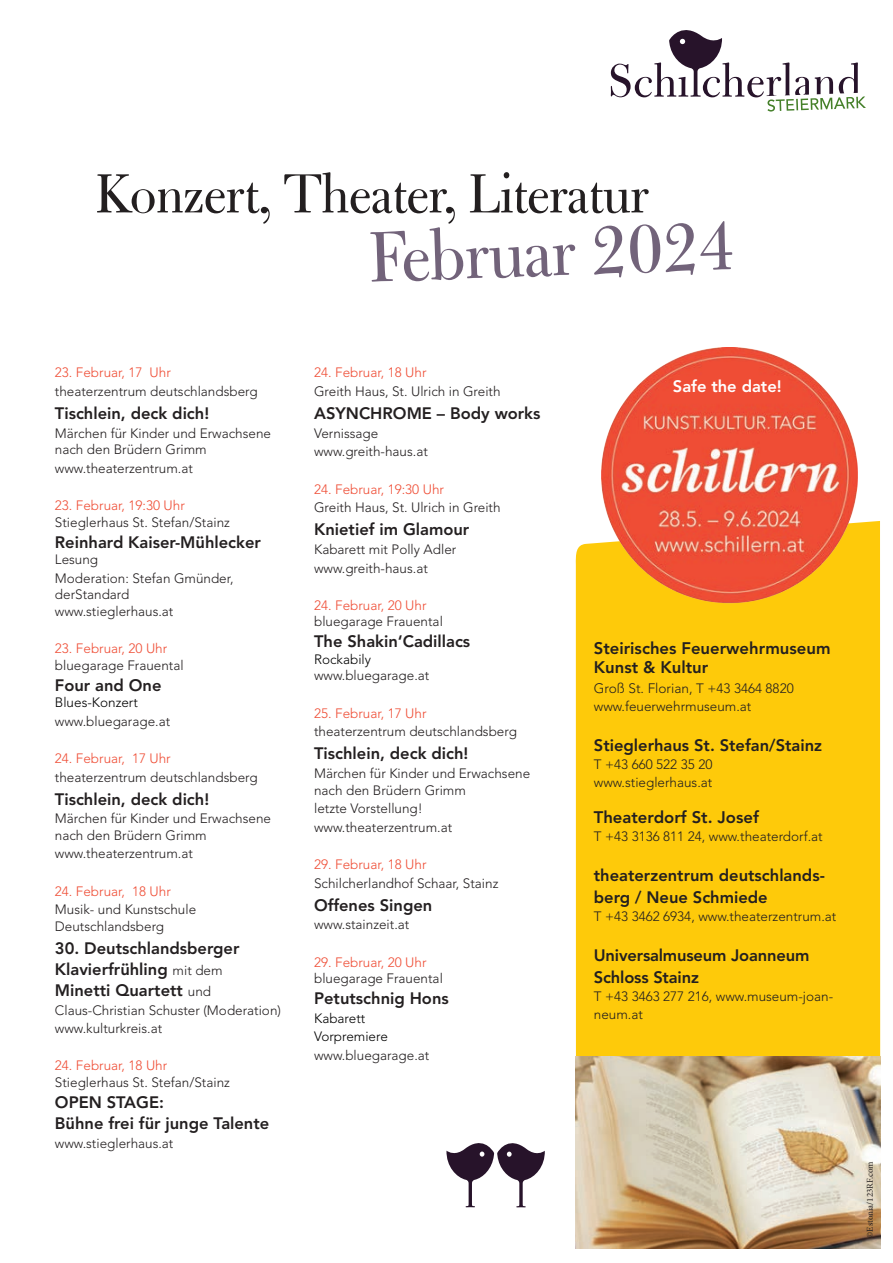
<style>
.page{position:relative;width:893px;height:1263px;background:#fff}
.page>*{position:absolute;margin:0;border:0;box-sizing:border-box;transform-origin:0 0}
.t1{font:79.05px "Bulmer MT Regular Display";color:#72637a}
.t2{font:61.2px "Bulmer MT Regular Display";color:#231f20}
.t3{font:800 16.65px/19.6px "Avenir LT Std";color:#231f20}
.t4{font:800 16.5px/21px "Avenir LT Std";color:#231f20}
.t5{font:800 16.5px "Avenir LT Std";color:#fff}
.t6{font:300 13.65px "Avenir LT Std";color:#231f20}
.t7{font:300 13.5px/16.5px "Avenir LT Std";color:#231f20}
.t8{font:300 13.5px "Avenir LT Std";color:#ef4d35}
.t9{font:300 13.5px/18.6px "Avenir LT Std";color:#000001}
.t10{font:9px "Minion Pro";color:#231f20}
.s1{font-weight:300;font-size:13.5px}
.s2{font-size:13.5px}
</style>
<div class="page">
<div style="left:576px;top:521px;width:304px;height:728px;background:#feca0a"></div>
<svg style="left:611px;top:30px;width:255px;height:82px"></svg>
<img style="left:601px;top:347px;width:256px;height:318px">
<svg style="left:446px;top:1143px;width:99px;height:64px"></svg>
<img style="left:576px;top:1057px;width:304px;height:191px">
<h2 class="t2" style="left:95px;top:156px;width:555px">Konzert, Theater, Literatur</h2>
<h1 class="t1" style="left:368px;top:209px;width:367px;rotate:-2deg">Februar 2024</h1>
<p class="t8" style="left:55px;top:365px;width:117px">23. Februar, 17 Uhr</p>
<p class="t7" style="left:55px;top:383px;width:204px">theaterzentrum deutschlandsberg</p>
<p class="t4" style="left:55px;top:403px;width:156px">Tischlein, deck dich!</p>
<p class="t7" style="left:55px;top:425px;width:218px">Märchen für Kinder und Erwachsene nach den Brüdern Grimm</p>
<p class="t7" style="left:55px;top:460px;width:140px">www.theaterzentrum.at</p>
<p class="t8" style="left:55px;top:497px;width:131px">23. Februar, 19:30 Uhr</p>
<p class="t7" style="left:55px;top:514px;width:177px">Stieglerhaus St. Stefan/Stainz</p>
<p class="t4" style="left:55px;top:531px;width:208px">Reinhard Kaiser-Mühlecker</p>
<p class="t7" style="left:55px;top:550px;width:180px;line-height:18.6px">Lesung<br>Moderation: Stefan Gmünder,</p>
<p class="t7" style="left:55px;top:586px;width:120px">derStandard www.stieglerhaus.at</p>
<p class="t8" style="left:55px;top:640px;width:114px">23. Februar, 20 Uhr</p>
<p class="t7" style="left:55px;top:657px;width:130px">bluegarage Frauental</p>
<p class="t4" style="left:55px;top:674px;width:108px">Four and One</p>
<p class="t9" style="left:55px;top:693px;width:85px">Blues-Konzert</p>
<p class="t7" style="left:55px;top:713px;width:117px">www.bluegarage.at</p>
<p class="t8" style="left:55px;top:750px;width:117px">24. Februar, 17 Uhr</p>
<p class="t7" style="left:55px;top:769px;width:204px">theaterzentrum deutschlandsberg</p>
<p class="t4" style="left:55px;top:788px;width:156px">Tischlein, deck dich!</p>
<p class="t7" style="left:55px;top:810px;width:218px">Märchen für Kinder und Erwachsene nach den Brüdern Grimm</p>
<p class="t7" style="left:55px;top:845px;width:140px">www.theaterzentrum.at</p>
<p class="t8" style="left:55px;top:883px;width:117px">24. Februar, 18 Uhr</p>
<p class="t7" style="left:55px;top:901px;width:143px">Musik- und Kunstschule<br>Deutschlandsberg</p>
<p class="t4" style="left:55px;top:938px;width:186px">30. Deutschlandsberger<br>Klavierfrühling <span class="s1">mit dem<br></span>Minetti Quartett <span class="s1">und</span></p>
<p class="t7" style="left:55px;top:1001px;width:228px;line-height:18.6px">Claus-Christian Schuster (Moderation) www.kulturkreis.at</p>
<p class="t8" style="left:55px;top:1058px;width:114px">24. Februar, 18 Uhr</p>
<p class="t7" style="left:55px;top:1074px;width:177px">Stieglerhaus St. Stefan/Stainz</p>
<p class="t4" style="left:55px;top:1092px;width:216px">OPEN STAGE:<br>Bühne frei für junge Talente</p>
<p class="t7" style="left:55px;top:1135px;width:120px">www.stieglerhaus.at</p>
<p class="t8" style="left:314px;top:365px;width:114px">24. Februar, 18 Uhr</p>
<p class="t7" style="left:314px;top:383px;width:188px">Greith Haus, St. Ulrich in Greith</p>
<p class="t4" style="left:314px;top:403px;width:228px">ASYNCHROME – Body works</p>
<p class="t7" style="left:314px;top:424px;width:115px;line-height:18.6px">Vernissage www.greith-haus.at</p>
<p class="t8" style="left:314px;top:481px;width:131px">24. Februar, 19:30 Uhr</p>
<p class="t7" style="left:314px;top:499px;width:188px">Greith Haus, St. Ulrich in Greith</p>
<p class="t4" style="left:314px;top:519px;width:157px">Knietief im Glamour</p>
<p class="t7" style="left:314px;top:540px;width:144px;line-height:18.6px">Kabarett mit Polly Adler www.greith-haus.at</p>
<p class="t8" style="left:314px;top:597px;width:114px">24. Februar, 20 Uhr</p>
<p class="t7" style="left:314px;top:613px;width:130px">bluegarage Frauental</p>
<p class="t4" style="left:314px;top:631px;width:158px">The Shakin‘Cadillacs</p>
<p class="t9" style="left:314px;top:650px;width:58px">Rockabily</p>
<p class="t7" style="left:314px;top:667px;width:117px">www.bluegarage.at</p>
<p class="t8" style="left:314px;top:705px;width:114px">25. Februar, 17 Uhr</p>
<p class="t7" style="left:314px;top:723px;width:204px">theaterzentrum deutschlandsberg</p>
<p class="t4" style="left:314px;top:743px;width:156px">Tischlein, deck dich!</p>
<p class="t7" style="left:314px;top:765px;width:218px">Märchen für Kinder und Erwachsene nach den Brüdern Grimm</p>
<p class="t7" style="left:314px;top:799px;width:140px;line-height:18.6px">letzte Vorstellung! www.theaterzentrum.at</p>
<p class="t8" style="left:314px;top:856px;width:114px">29. Februar, 18 Uhr</p>
<p class="t7" style="left:314px;top:875px;width:186px">Schilcherlandhof Schaar, Stainz</p>
<p class="t4" style="left:314px;top:895px;width:120px">Offenes Singen</p>
<p class="t7" style="left:314px;top:916px;width:97px">www.stainzeit.at</p>
<p class="t8" style="left:314px;top:954px;width:114px">29. Februar, 20 Uhr</p>
<p class="t7" style="left:314px;top:970px;width:130px">bluegarage Frauental</p>
<p class="t4" style="left:314px;top:988px;width:136px">Petutschnig Hons</p>
<p class="t9" style="left:314px;top:1009px;width:75px">Kabarett<br>Vorpremiere</p>
<p class="t7" style="left:314px;top:1047px;width:117px">www.bluegarage.at</p>
<p class="t5" style="left:673px;top:376px;width:110px">Safe the date!</p>
<p class="t3" style="left:594px;top:638px;width:238px">Steirisches Feuerwehrmuseum<br>Kunst &amp; Kultur</p>
<p class="t6" style="left:594px;top:680px;width:201px">Groß St. Florian, <span class="s2">T +43 3464 8820</span></p>
<p class="t7" style="left:594px;top:698px;width:159px">www.feuerwehrmuseum.at</p>
<p class="t4" style="left:594px;top:734px;width:230px">Stieglerhaus St. Stefan/Stainz</p>
<p class="t7" style="left:594px;top:755px;width:120px;line-height:18px">T +43 660 522 35 20 www.stieglerhaus.at</p>
<p class="t3" style="left:594px;top:808px;width:167px">Theaterdorf St. Josef</p>
<p class="t7" style="left:594px;top:828px;width:230px">T +43 3136 811 24, www.theaterdorf.at</p>
<p class="t4" style="left:594px;top:864px;width:233px;line-height:22.5px">theaterzentrum deutschlands&shy;berg / Neue Schmiede</p>
<p class="t7" style="left:594px;top:908px;width:244px">T +43 3462 6934, www.theaterzentrum.at</p>
<p class="t4" style="left:594px;top:944px;width:217px;line-height:22.5px">Universalmuseum Joanneum<br>Schloss Stainz</p>
<p class="t7" style="left:594px;top:988px;width:241px;line-height:18px">T +43 3463 277 216, www.museum-joan&shy;neum.at</p>
<p class="t10" style="left:864px;top:1238px;width:78px;rotate:-90deg">©Estonia/123RF.com</p>
</div>
